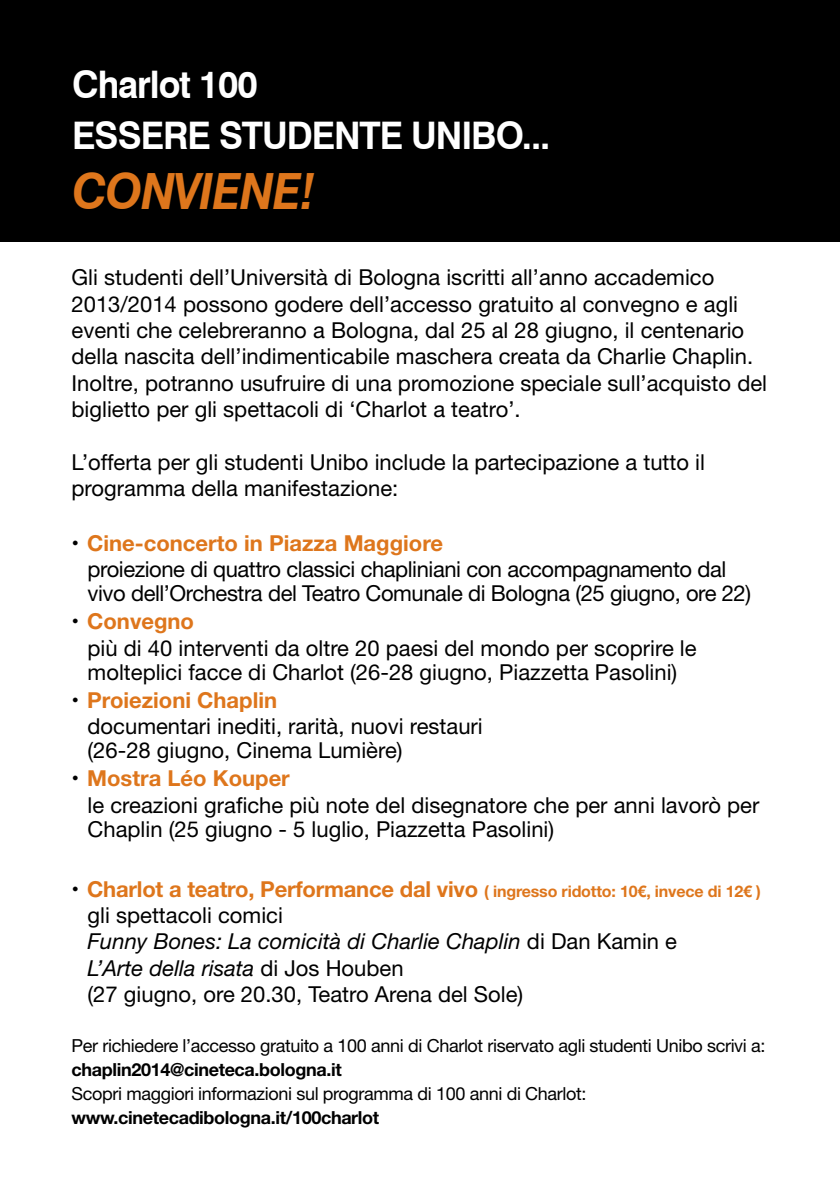
<style>
.page{position:relative;width:840px;height:1191px;background:#fff}
.page>*{position:absolute;margin:0;border:0;box-sizing:border-box;transform-origin:0 0}
.t1{font:italic 700 50px "Swiss 721 BT";letter-spacing:-.03em;color:#de761c;scale:.94 1}
.t2{font:700 38px/50.8px "Swiss 721 BT";letter-spacing:-.03em;color:#fff;scale:.94 1}
.t3{font:22px/26.4px "Helvetica Neue LT Std";color:#000}
.t4{font:22px/26.4px "Helvetica Neue LT Std";letter-spacing:-.02em;color:#000}
.t5{font:700 22px "Helvetica Neue LT Std";color:#de761c}
.t6{font:18px "Helvetica Neue LT Std";letter-spacing:-.02em;color:#000}
.t7{font:700 18px "Helvetica Neue LT Std";letter-spacing:-.02em;color:#000}
.s1{font-weight:700;font-size:28px}
.s2{font-weight:700;color:#de761c}
.s3{font-size:28px;color:#000}
.s4{font-weight:700;font-size:16px;color:#de761c}
.s5{font-style:italic}
</style>
<div class="page">
<div style="left:0;top:0;width:839px;height:241px;background:#000"></div>
<h2 class="t2" style="left:72px;top:59px;width:510px">Charlot 100<br>ESSERE STUDENTE UNIBO...</h2>
<h1 class="t1" style="left:72px;top:161px;width:261px">CONVIENE!</h1>
<p class="t3" style="left:72px;top:264px;width:696px">Gli studenti dell’Università di Bologna iscritti all’anno accademico 2013/2014 possono godere dell’accesso gratuito al convegno e agli eventi che celebreranno a Bologna, dal 25 al 28 giugno, il centenario della nascita dell’indimenticabile maschera creata da Charlie Chaplin.<br>Inoltre, potranno usufruire di una promozione speciale sull’acquisto del biglietto per gli spettacoli di ‘Charlot a teatro’.</p>
<p class="t3" style="left:72px;top:448px;width:634px">L’offerta per gli studenti Unibo include la partecipazione a tutto il programma della manifestazione:</p>
<p class="t4" style="left:87px;top:529px;width:640px;text-indent:-16px"><span class="s1">∙</span> <span class="s2">Cine-concerto in Piazza Maggiore<br></span>proiezione di quattro classici chapliniani con accompagnamento dal</p>
<p class="t4" style="left:87px;top:580px;width:664px">vivo dell’Orchestra del Teatro Comunale di Bologna (25 giugno, ore 22)</p>
<p class="t5" style="left:72px;top:608px;width:124px"><span class="s3">∙</span> Convegno</p>
<p class="t3" style="left:87px;top:634px;width:610px">più di 40 interventi da oltre 20 paesi del mondo per scoprire le</p>
<p class="t3" style="left:87px;top:658px;width:591px">molteplici facce di Charlot (26-28 giugno, Piazzetta Pasolini)</p>
<p class="t5" style="left:72px;top:686px;width:207px"><span class="s3">∙</span> Proiezioni Chaplin</p>
<p class="t3" style="left:87px;top:712px;width:396px">documentari inediti, rarità, nuovi restauri</p>
<p class="t3" style="left:72px;top:736px;width:332px;line-height:28px;text-indent:16px">(26-28 giugno, Cinema Lumière) <span class="s1">∙</span> <span class="s2">Mostra Léo Kouper</span></p>
<p class="t3" style="left:87px;top:792px;width:673px;line-height:24px">le creazioni grafiche più note del disegnatore che per anni lavorò per<br>Chaplin (25 giugno - 5 luglio, Piazzetta Pasolini)</p>
<p class="t3" style="left:87px;top:875px;width:674px;text-indent:-16px"><span class="s1">∙</span> <span class="s2">Charlot a teatro, Performance dal vivo</span> <span class="s4">( ingresso ridotto: 10€, invece di 12€ ) </span>gli spettacoli comici<br><span class="s5">Funny Bones: La comicità di Charlie Chaplin</span> di Dan Kamin e<br><span class="s5">L’Arte della risata</span> di Jos Houben<br>(27 giugno, ore 20.30, Teatro Arena del Sole)</p>
<p class="t6" style="left:72px;top:1035px;width:695px">Per richiedere l’accesso gratuito a 100 anni di Charlot riservato agli studenti Unibo scrivi a:</p>
<p class="t7" style="left:72px;top:1058px;width:271px">chaplin2014@cineteca.bologna.it</p>
<p class="t6" style="left:72px;top:1083px;width:516px">Scopri maggiori informazioni sul programma di 100 anni di Charlot:</p>
<p class="t7" style="left:72px;top:1106px;width:309px">www.cinetecadibologna.it/100charlot</p>
</div>
